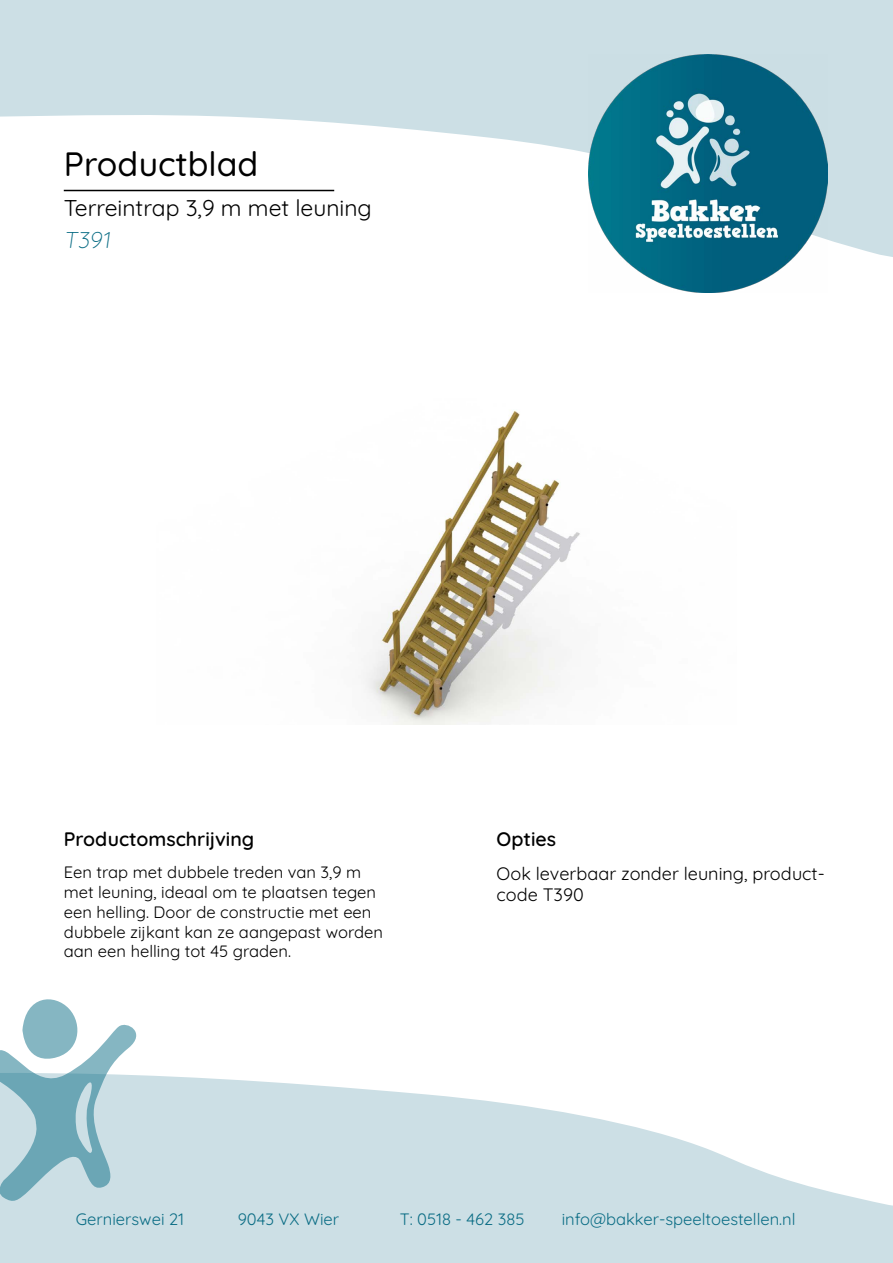
<style>
.page{position:relative;width:893px;height:1263px;background:#fff}
.page>*{position:absolute;margin:0;border:0;box-sizing:border-box;transform-origin:0 0}
.t1{font:500 33.75px "Quicksand";color:#000}
.t2{font:22.8px "Quicksand";color:#000}
.t3{font:300 22.8px "Quicksand";color:#0b6d85}
.t4{font:600 19.5px "Quicksand";color:#000}
.t5{font:18px/21.6px "Quicksand";color:#000}
.t6{font:16.5px/19.8px "Quicksand";color:#000}
.t7{font:16.5px "Quicksand";color:#0b6d85}
</style>
<div class="page">
<svg style="left:0;top:0;width:893px;height:257px;fill:#ccdfe5"></svg>
<img style="left:589px;top:54px;width:238px;height:238px">
<svg style="left:0;top:1075px;width:893px;height:188px;fill:#ccdfe5"></svg>
<svg style="left:0;top:999px;width:136px;height:202px"></svg>
<hr style="left:64px;top:190px;width:270px;height:1px;background:#000">
<img style="left:363px;top:410px;width:217px;height:314px">
<h1 class="t1" style="left:64px;top:138px;width:196px">Productblad</h1>
<h2 class="t2" style="left:64px;top:191px;width:310px">Terreintrap 3,9 m met leuning</h2>
<h2 class="t3" style="left:64px;top:222px;width:52px">T391</h2>
<p class="t4" style="left:64px;top:823px;width:192px">Productomschrijving</p>
<p class="t4" style="left:497px;top:823px;width:61px">Opties</p>
<p class="t6" style="left:64px;top:861px;width:321px">Een trap met dubbele treden van 3,9 m met leuning, ideaal om te plaatsen tegen een helling. Door de constructie met een dubbele zijkant kan ze aangepast worden aan een helling tot 45 graden.</p>
<p class="t5" style="left:497px;top:861px;width:330px">Ook leverbaar zonder leuning, product&shy;code T390</p>
<p class="t7" style="left:76px;top:1207px;width:110px">Gernierswei 21</p>
<p class="t7" style="left:238px;top:1207px;width:103px">9043 VX Wier</p>
<p class="t7" style="left:400px;top:1207px;width:126px">T: 0518 - 462 385</p>
<p class="t7" style="left:562px;top:1207px;width:235px">info@bakker-speeltoestellen.nl</p>
</div>
